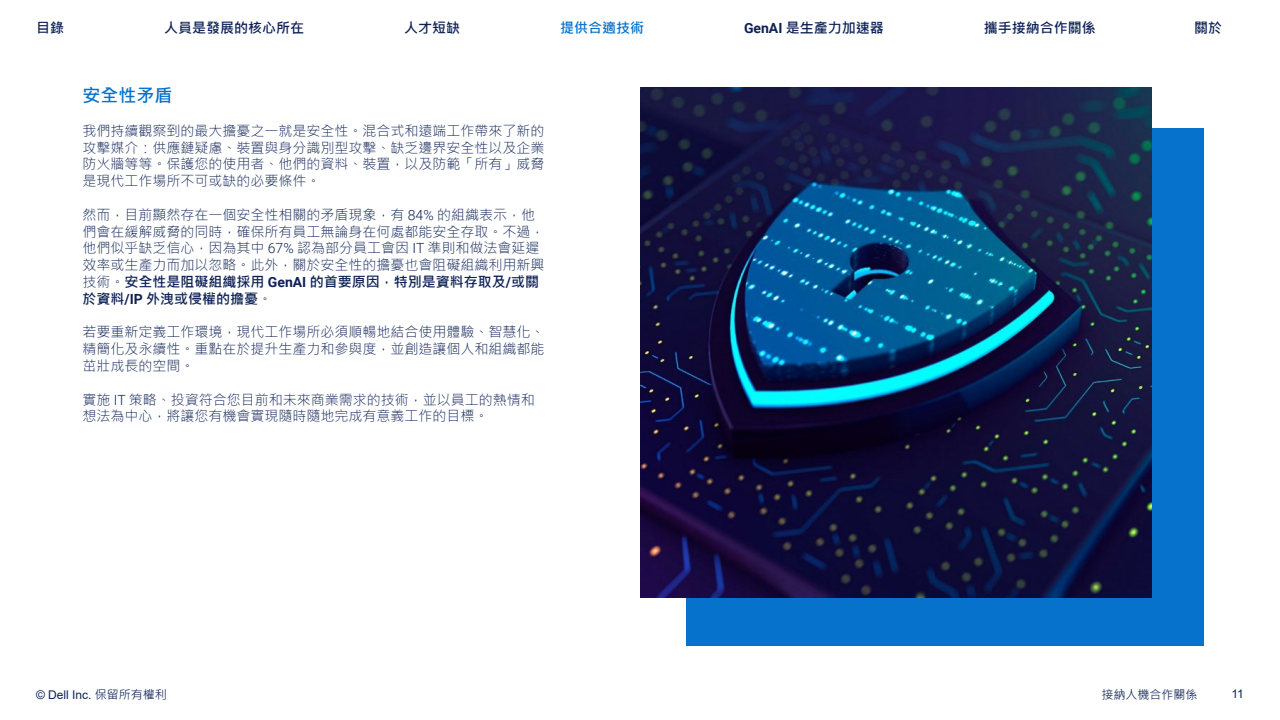
<style>
.page{position:relative;width:1280px;height:720px;background:#fff}
.page>*{position:absolute;margin:0;border:0;box-sizing:border-box;transform-origin:0 0}
.t1{font:700 18px "Microsoft Jheng Hei";color:#0672cb}
.t2{font:300 14px/16.8px "Microsoft Jheng Hei";color:#0d2155;text-align:justify}
.t3{font:700 14px "Microsoft Jheng Hei";color:#0d2155}
.t4{font:700 14px "Microsoft Jheng Hei";color:#0672cb}
.t5{font:12px "Arial";color:#0d2155}
.t6{font:12px "Microsoft Jheng Hei";color:#0d2155}
.s1{font-family:"Roboto"}
.s2{font-weight:700}
.s3{font-family:"Roboto";font-weight:700}
.s4{font-family:"Microsoft Jheng Hei"}
</style>
<div class="page">
<div style="left:686px;top:128px;width:518px;height:517px;background:#0672cb"></div>
<img style="left:640px;top:88px;width:511px;height:509px">
<p class="t3" style="left:36px;top:19px;width:29px">目錄</p>
<p class="t3" style="left:164px;top:19px;width:142px">人員是發展的核心所在</p>
<p class="t3" style="left:404px;top:19px;width:57px">人才短缺</p>
<p class="t4" style="left:560px;top:19px;width:85px">提供合適技術</p>
<p class="t3" style="left:744px;top:19px;width:141px"><span class="s1">GenAI</span> 是生產力加速器</p>
<p class="t3" style="left:984px;top:19px;width:113px">攜手接納合作關係</p>
<p class="t3" style="left:1194px;top:19px;width:29px">關於</p>
<p class="t1" style="left:82px;top:84px;width:91px">安全性矛盾</p>
<p class="t2" style="left:82px;top:122px;width:463px">我們持續觀察到的最大擔憂之一就是安全性。混合式和遠端工作帶來了新的攻擊媒介：供應鏈疑慮、裝置與身分識別型攻擊、缺乏邊界安全性以及企業防火牆等等。保護您的使用者、他們的資料、裝置，以及防範「所有」威脅是現代工作場所不可或缺的必要條件。</p>
<p class="t2" style="left:82px;top:206px;width:463px;text-align:left">然而，目前顯然存在一個安全性相關的矛盾現象，有 <span class="s1">84%</span> 的組織表示，他們會在緩解威脅的同時，確保所有員工無論身在何處都能安全存取。不過，他們似乎缺乏信心，因為其中 <span class="s1">67%</span> 認為部分員工會因 <span class="s1">IT</span> 準則和做法會延遲效率或生產力而加以忽略。此外，關於安全性的擔憂也會阻礙組織利用新興技術。<span class="s2">安全性是阻礙組織採用</span> <span class="s3">GenAI</span> <span class="s2">的首要原因，特別是資料存取及</span><span class="s3">/</span><span class="s2">或關於資料</span><span class="s3">/IP</span> <span class="s2">外洩或侵權的擔憂</span>。</p>
<p class="t2" style="left:82px;top:324px;width:463px">若要重新定義工作環境，現代工作場所必須順暢地結合使用體驗、智慧化、精簡化及永續性。重點在於提升生產力和參與度，並創造讓個人和組織都能茁壯成長的空間。</p>
<p class="t2" style="left:82px;top:391px;width:454px">實施 <span class="s1">IT</span> 策略、投資符合您目前和未來商業需求的技術，並以員工的熱情和想法為中心，將讓您有機會實現隨時隨地完成有意義工作的目標。</p>
<p class="t5" style="left:36px;top:686px;width:132px">© Dell Inc. <span class="s4">保留所有權利</span></p>
<p class="t6" style="left:1102px;top:687px;width:97px">接納人機合作關係</p>
<p class="t5" style="left:1232px;top:685px;width:14px">11</p>
</div>
